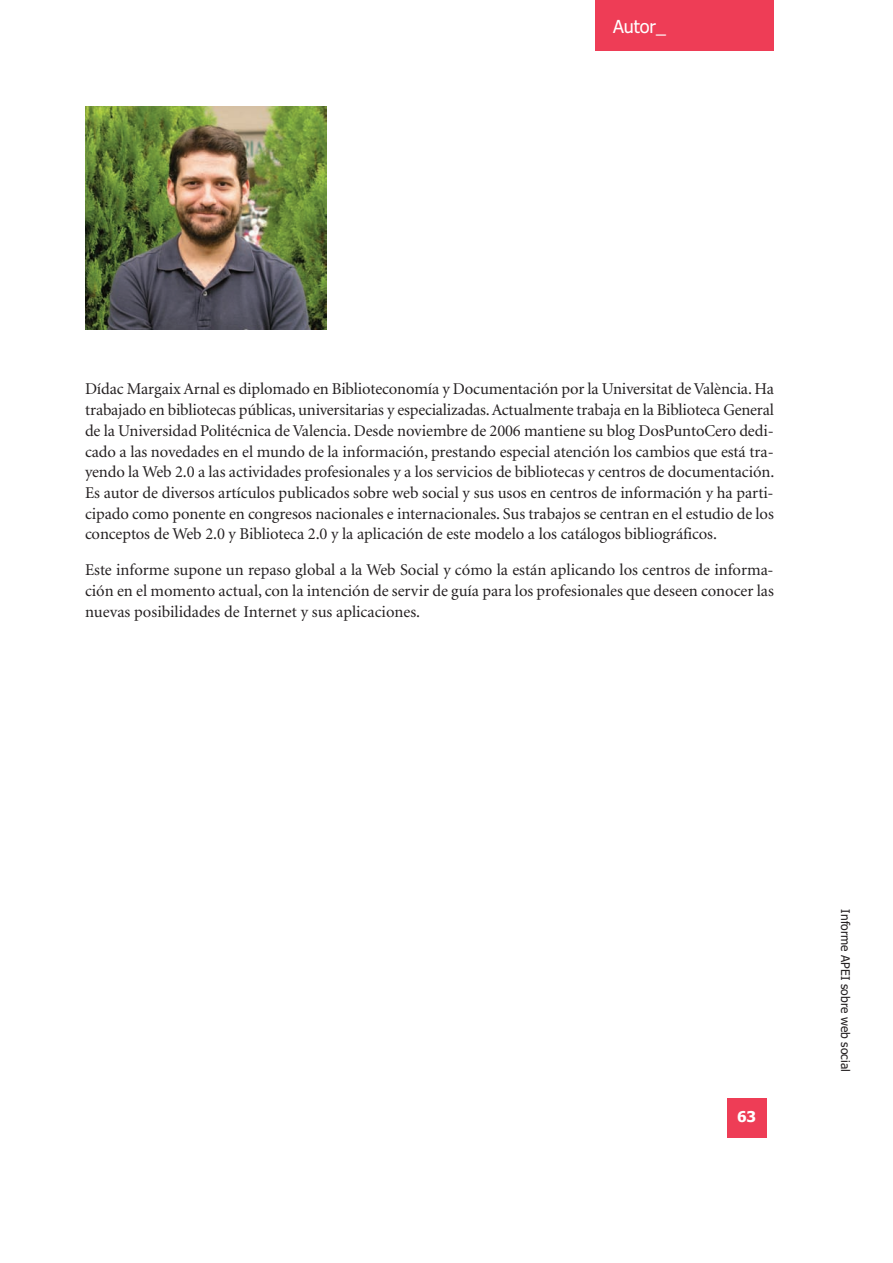
<style>
.page{position:relative;width:893px;height:1263px;background:#fff}
.page>*{position:absolute;margin:0;border:0;box-sizing:border-box;transform-origin:0 0}
.t1{font:18px "Tahoma";color:#fff}
.t2{font:16.5px/20.7px "Minion";letter-spacing:-.005em;color:#231f20;text-align:justify}
.t3{font:700 15px "Tahoma";color:#fff}
.t4{font:12px "Tahoma";color:#231f20}
</style>
<div class="page">
<div style="left:727px;top:1098px;width:39px;height:39px;background:#ee3d56"></div>
<div style="left:596px;top:0;width:178px;height:51px;background:#ee3d56"></div>
<img style="left:85px;top:106px;width:241px;height:223px">
<p class="t1" style="left:613px;top:17px;width:54px">Autor_</p>
<p class="t2" style="left:85px;top:380px;width:691px">Dídac Margaix Arnal es diplomado en Biblioteconomía y Documentación por la Universitat de València. Ha trabajado en bibliotecas públicas, universitarias y especializadas. Actualmente trabaja en la Biblioteca General de la Universidad Politécnica de Valencia. Desde noviembre de 2006 mantiene su blog DosPuntoCero dedi&shy;cado a las novedades en el mundo de la información, prestando especial atención los cambios que está tra&shy;yendo la Web 2.0 a las actividades profesionales y a los servicios de bibliotecas y centros de documentación.<br>Es autor de diversos artículos publicados sobre web social y sus usos en centros de información y ha parti&shy;cipado como ponente en congresos nacionales e internacionales. Sus trabajos se centran en el estudio de los conceptos de Web 2.0 y Biblioteca 2.0 y la aplicación de este modelo a los catálogos bibliográficos.</p>
<p class="t2" style="left:85px;top:561px;width:690px">Este informe supone un repaso global a la Web Social y cómo la están aplicando los centros de informa&shy;ción en el momento actual, con la intención de servir de guía para los profesionales que deseen conocer las nuevas posibilidades de Internet y sus aplicaciones.</p>
<p class="t3" style="left:737px;top:1108px;width:21px">63</p>
<p class="t4" style="left:852px;top:909px;width:164px;rotate:90deg">Informe APEI sobre web social</p>
</div>
